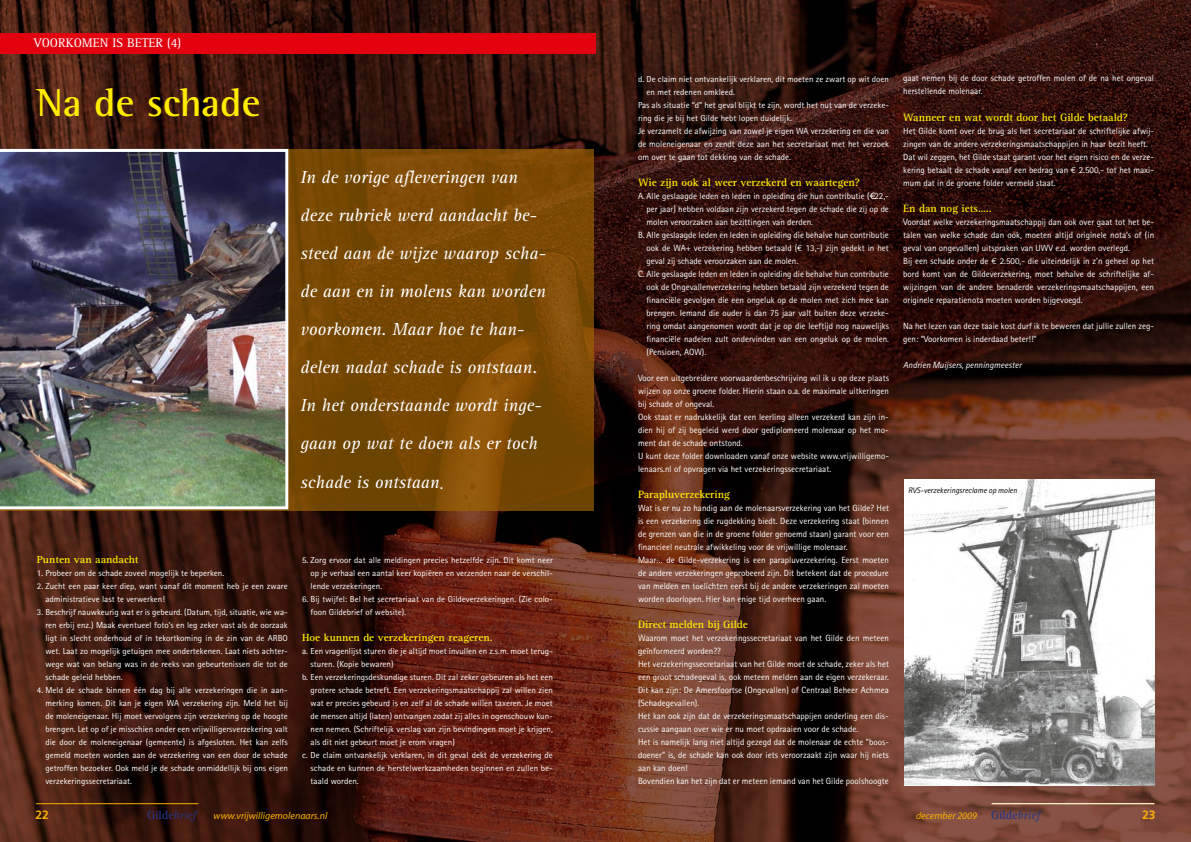
<style>
.page{position:relative;width:1191px;height:842px;background:#fff}
.page>*{position:absolute;margin:0;border:0;box-sizing:border-box;transform-origin:0 0}
.t1{font:700 40px "Rotis Semi Serif";color:#ffed00}
.t2{font:italic 18px/38.1px "Rotis Serif";color:#fff}
.t3{font:13px "Rotis Serif";color:#fff}
.t4{font:700 12px "Rotis Serif";color:#253482}
.t5{font:700 12px "Frutiger";color:#f9b000}
.t6{font:700 11px "Rotis Serif";color:#ffed00}
.t7{font:700 10.6px "Rotis Serif";color:#ffed00}
.t8{font:italic 10px "Myriad";color:#f9b000}
.t9{font:9px/13px "Rotis Sans Serif";color:#fff}
.t10{font:italic 9px "Rotis Sans Serif";color:#fff}
.t11{font:8.7px/13px "Rotis Sans Serif";color:#fff;text-align:justify}
.t12{font:italic 8px "Rotis Sans Serif";color:#000}
.s1{font-size:16px}
.s2{font-family:"Euro Mono"}
.s3{font-weight:400;font-style:italic}
.s4{font-family:"Rotis Serif";font-weight:700;font-style:normal;font-size:12px;color:#253482}
.s5{font-family:"Rotis Serif";font-size:12px;color:#253482}
</style>
<div class="page">
<img style="left:0;top:0;width:1191px;height:842px">
<hr style="left:36px;top:803px;width:162px;height:1px;background:#f9b000">
<hr style="left:991px;top:803px;width:163px;height:1px;background:#fff">
<svg style="left:0;top:149px;width:593px;height:361px;background:#794904"></svg>
<div style="left:0;top:33px;width:595px;height:21px;background:#e3000f"></div>
<img style="left:0;top:149px;width:288px;height:360px">
<img style="left:904px;top:480px;width:250px;height:305px">
<h3 class="t3" style="left:34px;top:36px;width:149px">VOORKOMEN IS BETER (4)</h3>
<h1 class="t1" style="left:36px;top:79px;width:225px">Na de schade</h1>
<p class="t2" style="left:300px;top:159px;width:246px">In de vorige afleveringen van deze rubriek werd aandacht be&shy;steed aan de wijze waarop scha&shy;de aan en in molens kan worden voorkomen. Maar hoe te han&shy;delen nadat schade is ontstaan.<br>In het onderstaande wordt inge&shy;gaan op wat te doen als er toch schade is ontstaan<span class="s1">.</span></p>
<p class="t7" style="left:37px;top:553px;width:103px">Punten van aandacht</p>
<p class="t11" style="left:37px;top:566px;width:189px">1. Probeer om de schade zoveel mogelijk te beperken.</p>
<p class="t11" style="left:45px;top:579px;width:244px;text-indent:-9px">2. Zucht een paar keer diep, want vanaf dit moment heb je een zware administratieve last te verwerken!</p>
<p class="t11" style="left:45px;top:605px;width:244px;text-indent:-9px">3. Beschrijf nauwkeurig wat er is gebeurd. (Datum, tijd, situatie, wie wa&shy;ren erbij enz.) Maak eventueel foto’s en leg zeker vast als de oorzaak ligt in slecht onderhoud of in tekortkoming in de zin van de ARBO wet. Laat zo mogelijk getuigen mee ondertekenen. Laat niets achter&shy;wege wat van belang was in de reeks van gebeurtenissen die tot de schade geleid hebben.</p>
<p class="t11" style="left:45px;top:683px;width:244px;text-indent:-9px">4. Meld de schade binnen één dag bij alle verzekeringen die in aan&shy;merking komen. Dit kan je eigen WA verzekering zijn. Meld het bij de moleneigenaar. Hij moet vervolgens zijn verzekering op de hoogte brengen. Let op of je misschien onder een vrijwilligersverzekering valt die door de moleneigenaar (gemeente) is afgesloten. Het kan zelfs gemeld moeten worden aan de verzekering van een door de schade getroffen bezoeker. Ook meld je de schade onmiddellijk bij ons eigen verzekeringssecretariaat.</p>
<p class="t11" style="left:310px;top:553px;width:244px;text-indent:-9px">5. Zorg ervoor dat alle meldingen precies hetzelfde zijn. Dit komt neer op je verhaal een aantal keer kopiëren en verzenden naar de verschil&shy;lende verzekeringen.</p>
<p class="t11" style="left:310px;top:592px;width:244px;text-indent:-9px">6. Bij twijfel: Bel het secretariaat van de Gildeverzekeringen. (Zie colo&shy;foon Gildebrief of website).</p>
<p class="t7" style="left:302px;top:631px;width:192px">Hoe kunnen de verzekeringen reageren.</p>
<p class="t11" style="left:302px;top:644px;width:252px">a. Een vragenlijst sturen die je altijd moet invullen en z.s.m. moet terug-</p>
<p class="t11" style="left:310px;top:657px;width:84px">sturen. (Kopie bewaren)</p>
<p class="t11" style="left:302px;top:670px;width:252px">b. Een verzekeringsdeskundige sturen. Dit zal zeker gebeuren als het een</p>
<p class="t11" style="left:310px;top:683px;width:244px">grotere schade betreft. Een verzekeringsmaatschappij zal willen zien</p>
<p class="t11" style="left:310px;top:696px;width:244px">wat er precies gebeurd is en zelf al de schade willen taxeren. Je moet</p>
<p class="t11" style="left:310px;top:709px;width:244px">de mensen altijd (laten) ontvangen zodat zij alles in ogenschouw kun-</p>
<p class="t11" style="left:310px;top:722px;width:244px">nen nemen. (Schriftelijk verslag van zijn bevindingen moet je krijgen,</p>
<p class="t11" style="left:310px;top:735px;width:146px">als dit niet gebeurt moet je erom vragen)</p>
<p class="t11" style="left:302px;top:748px;width:252px">c. De claim ontvankelijk verklaren, in dit geval dekt de verzekering de</p>
<p class="t11" style="left:310px;top:761px;width:244px">schade en kunnen de herstelwerkzaamheden beginnen en zullen be-</p>
<p class="t11" style="left:310px;top:774px;width:50px">taald worden.</p>
<p class="t11" style="left:638px;top:72px;width:252px">d. De claim niet ontvankelijk verklaren, dit moeten ze zwart op wit doen</p>
<p class="t11" style="left:646px;top:85px;width:90px">en met redenen omkleed.</p>
<p class="t11" style="left:638px;top:98px;width:252px">Pas als situatie “d” het geval blijkt te zijn, wordt het nut van de verzeke-</p>
<p class="t11" style="left:638px;top:111px;width:155px">ring die je bij het Gilde hebt lopen duidelijk.</p>
<p class="t9" style="left:638px;top:124px;width:252px;text-align:justify">Je verzamelt de afwijzing van zowel je eigen WA verzekering en die van de moleneigenaar en zendt deze aan het secretariaat met het verzoek om over te gaan tot dekking van de schade.</p>
<p class="t6" style="left:638px;top:175px;width:223px">Wie zijn ook al weer verzekerd en waartegen?</p>
<p class="t9" style="left:638px;top:189px;width:252px">A. Alle geslaagde leden en leden in opleiding die hun contributie (€ 22,-</p>
<p class="t9" style="left:646px;top:202px;width:244px">per jaar) hebben voldaan zijn verzekerd tegen de schade die zij op de</p>
<p class="t9" style="left:646px;top:215px;width:168px">molen veroorzaken aan bezittingen van derden.</p>
<p class="t9" style="left:638px;top:228px;width:252px">B. Alle geslaagde leden en leden in opleiding die behalve hun contributie</p>
<p class="t9" style="left:646px;top:241px;width:244px">ook de WA+ verzekering hebben betaald (<span class="s2">€</span> 13,-) zijn gedekt in het</p>
<p class="t9" style="left:646px;top:254px;width:153px">geval zij schade veroorzaken aan de molen.</p>
<p class="t9" style="left:638px;top:267px;width:252px">C. Alle geslaagde leden en leden in opleiding die behalve hun contributie</p>
<p class="t9" style="left:646px;top:280px;width:244px">ook de Ongevallenverzekering hebben betaald zijn verzekerd tegen de</p>
<p class="t9" style="left:646px;top:293px;width:244px">financiële gevolgen die een ongeluk op de molen met zich mee kan</p>
<p class="t9" style="left:646px;top:306px;width:244px">brengen. Iemand die ouder is dan 75 jaar valt buiten deze verzeke-</p>
<p class="t9" style="left:646px;top:319px;width:244px">ring omdat aangenomen wordt dat je op die leeftijd nog nauwelijks</p>
<p class="t9" style="left:646px;top:332px;width:244px">financiële nadelen zult ondervinden van een ongeluk op de molen.</p>
<p class="t9" style="left:646px;top:345px;width:61px">(Pensioen, AOW).</p>
<p class="t9" style="left:638px;top:371px;width:252px">Voor een uitgebreidere voorwaardenbeschrijving wil ik u op deze plaats wijzen op onze groene folder. Hierin staan o.a. de maximale uitkeringen bij schade of ongeval.<br>Ook staat er nadrukkelijk dat een leerling alleen verzekerd kan zijn in&shy;dien hij of zij begeleid werd door gediplomeerd molenaar op het mo&shy;ment dat de schade ontstond.<br>U kunt deze folder downloaden vanaf onze website www.vrijwilligemo&shy;lenaars.nl of opvragen via het verzekeringssecretariaat.</p>
<p class="t6" style="left:638px;top:487px;width:93px">Parapluverzekering</p>
<p class="t9" style="left:638px;top:501px;width:252px">Wat is er nu zo handig aan de molenaarsverzekering van het Gilde? Het is een verzekering die rugdekking biedt. Deze verzekering staat (binnen de grenzen van die in de groene folder genoemd staan) garant voor een financieel neutrale afwikkeling voor de vrijwillige molenaar.<br>Maar… de Gilde-verzekering is een parapluverzekering. Eerst moeten de andere verzekeringen geprobeerd zijn. Dit betekent dat de procedure van melden en toelichten eerst bij de andere verzekeringen zal moeten worden doorlopen. Hier kan enige tijd overheen gaan.</p>
<p class="t6" style="left:638px;top:617px;width:111px">Direct melden bij Gilde</p>
<p class="t9" style="left:638px;top:631px;width:252px">Waarom moet het verzekeringssecretariaat van het Gilde den meteen geïnformeerd worden??<br>Het verzekeringssecretariaat van het Gilde moet de schade, zeker als het een groot schadegeval is, ook meteen melden aan de eigen verzekeraar.<br>Dit kan zijn: De Amersfoortse (Ongevallen) of Centraal Beheer Achmea (Schadegevallen).<br>Het kan ook zijn dat de verzekeringsmaatschappijen onderling een dis&shy;cussie aangaan over wie er nu moet opdraaien voor de schade.<br>Het is namelijk lang niet altijd gezegd dat de molenaar de echte “boos&shy;doener” is, de schade kan ook door iets veroorzaakt zijn waar hij niets aan kan doen!<br>Bovendien kan het zijn dat er meteen iemand van het Gilde poolshoogte</p>
<p class="t9" style="left:903px;top:72px;width:252px">gaat nemen bij de door schade getroffen molen of de na het ongeval herstellende molenaar.</p>
<p class="t6" style="left:903px;top:110px;width:226px">Wanneer en wat wordt door het Gilde betaald?</p>
<p class="t9" style="left:903px;top:124px;width:252px">Het Gilde komt over de brug als het secretariaat de schriftelijke afwij&shy;zingen van de andere verzekeringsmaatschappijen in haar bezit heeft.<br>Dat wil zeggen, het Gilde staat garant voor het eigen risico en de verze&shy;kering betaalt de schade vanaf een bedrag van <span class="s2">€</span> 2.500,- tot het maxi&shy;mum dat in de groene folder vermeld staat.</p>
<p class="t6" style="left:903px;top:201px;width:90px">En dan nog iets…..</p>
<p class="t9" style="left:903px;top:215px;width:252px">Voordat welke verzekeringsmaatschappij dan ook over gaat tot het be&shy;talen van welke schade dan ook, moeten altijd originele nota’s of (in geval van ongevallen) uitspraken van UWV e.d. worden overlegd.<br>Bij een schade onder de <span class="s2">€</span> 2.500,- die uiteindelijk in z’n geheel op het bord komt van de Gildeverzekering, moet behalve de schriftelijke af&shy;wijzingen van de andere benaderde verzekeringsmaatschappijen, een originele reparatienota moeten worden bijgevoegd.</p>
<p class="t9" style="left:903px;top:319px;width:252px">Na het lezen van deze taaie kost durf ik te beweren dat jullie zullen zeg&shy;gen: “Voorkomen is inderdaad beter!!”</p>
<p class="t10" style="left:903px;top:359px;width:120px">Andrien Muijsers, penningmeester</p>
<p class="t12" style="left:908px;top:485px;width:111px">RVS-verzekeringsreclame op molen</p>
<h3 class="t5" style="left:35px;top:808px;width:15px">22</h3>
<h3 class="t4" style="left:147px;top:808px;width:51px">Gilde<span class="s3">brief</span></h3>
<p class="t8" style="left:214px;top:811px;width:115px">www.vrijwilligemolenaars.nl</p>
<p class="t8" style="left:916px;top:811px;width:126px">december 2009 <span class="s4">Gilde</span><span class="s5">brief</span></p>
<h3 class="t5" style="left:1142px;top:808px;width:15px">23</h3>
</div>
